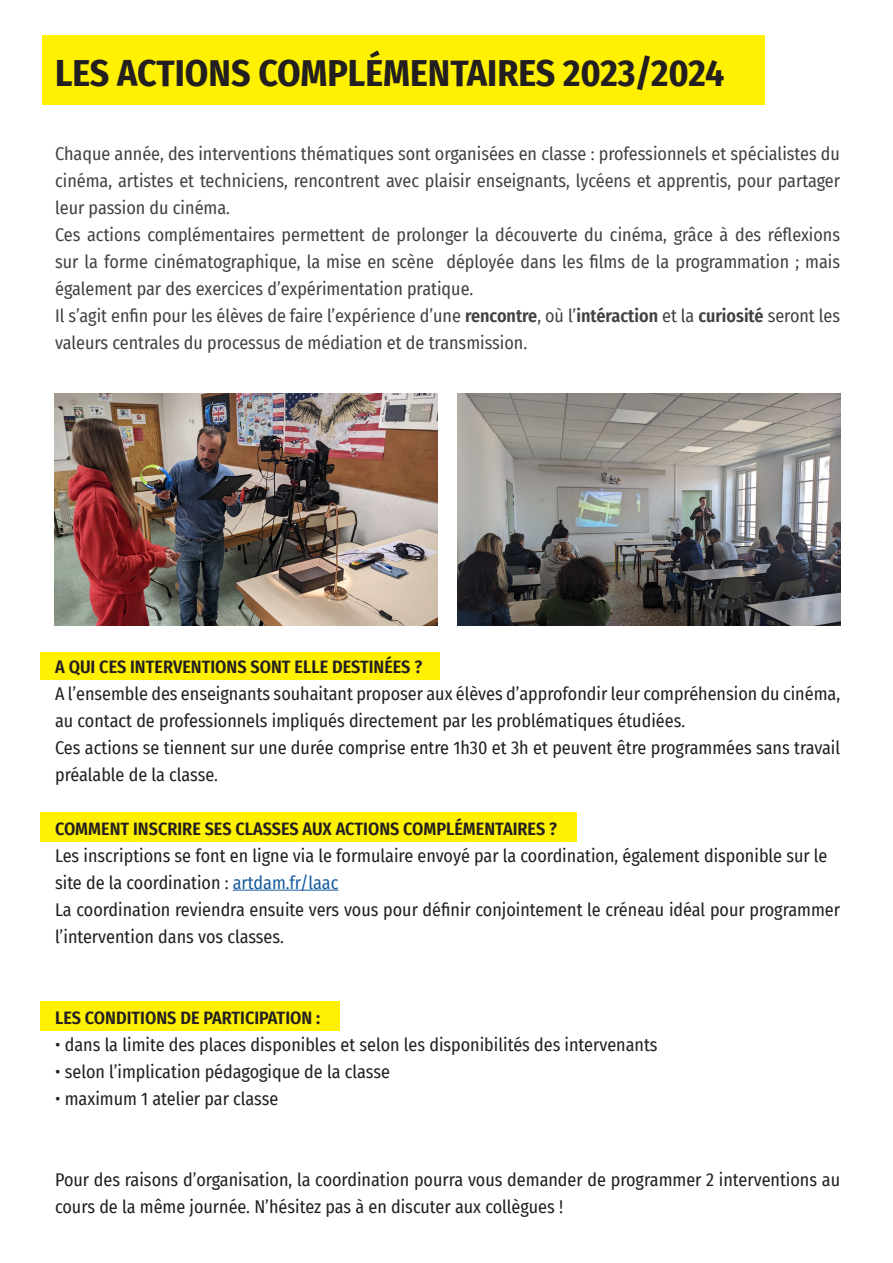
<style>
.page{position:relative;width:893px;height:1263px;background:#fff}
.page>*{position:absolute;margin:0;border:0;box-sizing:border-box;transform-origin:0 0}
.t1{font:700 37.5px "Fira Sans Condensed";color:#231f20}
.t2{font:18px/27px "Fira Sans Condensed";color:#231f20}
.t3{font:18px/27px "Fira Sans Condensed";color:#414243;text-align:justify}
.t4{font:600 18px "Fira Sans Condensed";color:#231f20}
.s1{font-weight:600}
.s2{color:#175d9e}
</style>
<div class="page">
<div style="left:40px;top:1001px;width:300px;height:30px;background:#fff101"></div>
<div style="left:40px;top:813px;width:536px;height:29px;background:#fff101"></div>
<div style="left:40px;top:652px;width:399px;height:27px;background:#fff101"></div>
<div style="left:42px;top:35px;width:723px;height:70px;background:#fff101"></div>
<hr style="left:233px;top:890px;width:105px;height:1px;background:#175d9e">
<img style="left:54px;top:393px;width:383px;height:232px">
<img style="left:457px;top:393px;width:383px;height:232px">
<p class="t1" style="left:55px;top:41px;width:671px">LES ACTIONS COMPLÉMENTAIRES 2023/2024</p>
<p class="t3" style="left:55px;top:139px;width:786px">Chaque année, des interventions thématiques sont organisées en classe : professionnels et spécialistes du cinéma, artistes et techniciens, rencontrent avec plaisir enseignants, lycéens et apprentis, pour partager leur passion du cinéma.</p>
<p class="t3" style="left:55px;top:220px;width:786px">Ces actions complémentaires permettent de prolonger la découverte du cinéma, grâce à des réflexions sur la forme cinématographique, la mise en scène déployée dans les films de la programmation ; mais également par des exercices d’expérimentation pratique.</p>
<p class="t3" style="left:55px;top:301px;width:786px">Il s’agit enfin pour les élèves de faire l’expérience d’une <span class="s1">rencontre</span>, où l’<span class="s1">intéraction</span> et la <span class="s1">curiosité</span> seront les valeurs centrales du processus de médiation et de transmission.</p>
<p class="t4" style="left:55px;top:652px;width:369px">A QUI CES INTERVENTIONS SONT ELLE DESTINÉES ?</p>
<p class="t2" style="left:55px;top:679px;width:786px">A l’ensemble des enseignants souhaitant proposer aux élèves d’approfondir leur compréhension du cinéma, au contact de professionnels impliqués directement par les problématiques étudiées.</p>
<p class="t2" style="left:55px;top:733px;width:786px">Ces actions se tiennent sur une durée comprise entre 1h30 et 3h et peuvent être programmées sans travail préalable de la classe.</p>
<p class="t4" style="left:55px;top:814px;width:503px">COMMENT INSCRIRE SES CLASSES AUX ACTIONS COMPLÉMENTAIRES ?</p>
<p class="t2" style="left:55px;top:841px;width:774px">Les inscriptions se font en ligne via le formulaire envoyé par la coordination, également disponible sur le site de la coordination : <span class="s2">artdam.fr/laac</span></p>
<p class="t2" style="left:55px;top:895px;width:786px">La coordination reviendra ensuite vers vous pour définir conjointement le créneau idéal pour programmer l’intervention dans vos classes.</p>
<p class="t4" style="left:55px;top:1003px;width:267px">LES CONDITIONS DE PARTICIPATION :</p>
<p class="t2" style="left:55px;top:1030px;width:604px">• dans la limite des places disponibles et selon les disponibilités des intervenants</p>
<p class="t2" style="left:55px;top:1057px;width:336px">• selon l’implication pédagogique de la classe</p>
<p class="t2" style="left:55px;top:1084px;width:225px">• maximum 1 atelier par classe</p>
<p class="t2" style="left:55px;top:1165px;width:786px">Pour des raisons d’organisation, la coordination pourra vous demander de programmer 2 interventions au cours de la même journée. N’hésitez pas à en discuter aux collègues !</p>
</div>
